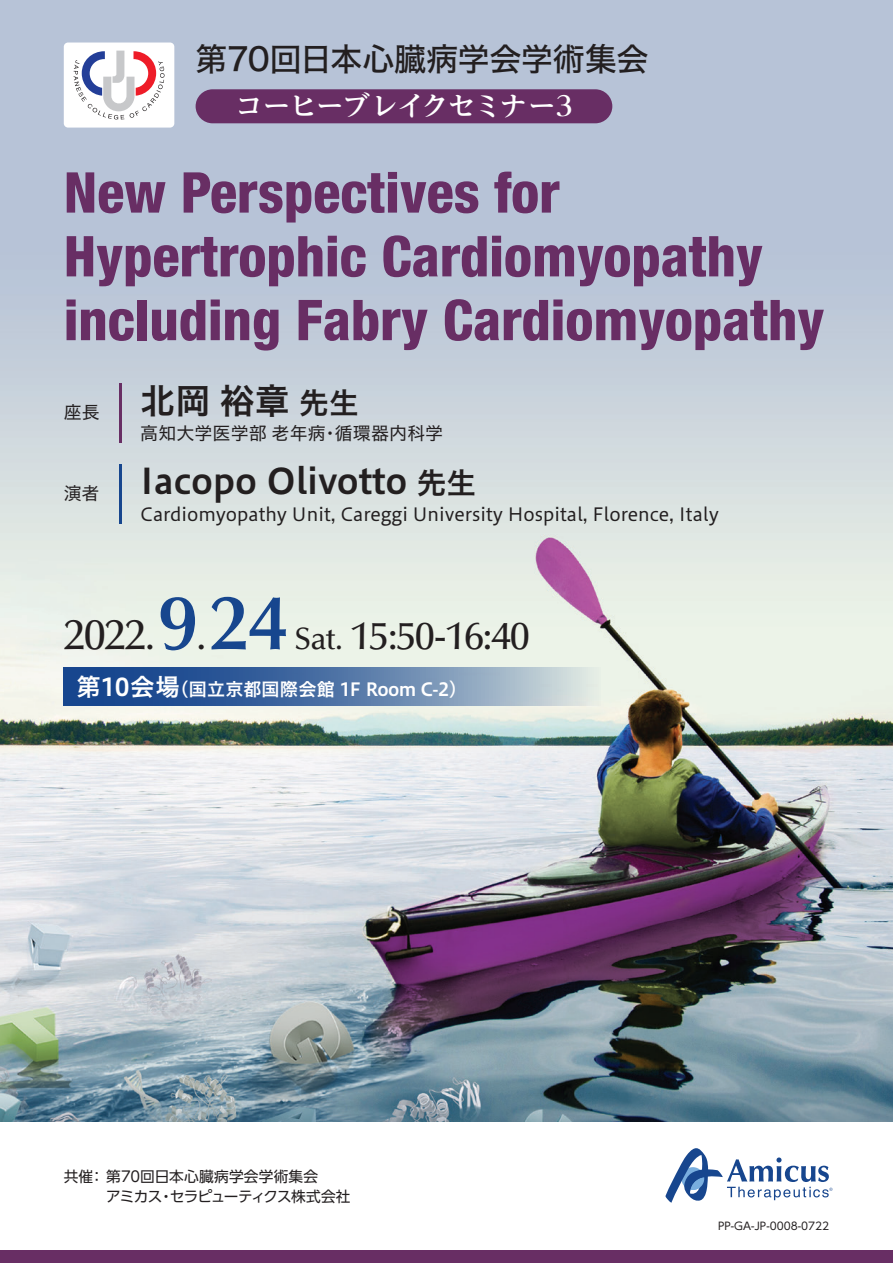
<style>
.page{position:relative;width:893px;height:1263px;background:#fff}
.page>*{position:absolute;margin:0;border:0;box-sizing:border-box;transform-origin:0 0}
.t1{font:800 condensed 56.4px/63.8px "Helvetica Neue LT Std";color:#682e64}
.t2{font:500 39px "Optima LT Std";letter-spacing:-.025em;color:#231f20}
.t3{font:35.1px "Hiragino UD Sans Std W6";color:#231f20}
.t4{font:31.95px "Hira Kaku Std W5";letter-spacing:-.01em;color:#231f20}
.t5{font:700 27px "Reim Pro";color:#fff}
.t6{font:18px "Hiragino UD Sans Std W4";color:#231f20}
.t7{font:18px "Hiragino UD Sans Std W6";letter-spacing:.005em;color:#fff}
.t8{font:14.7px/20px "UD Shin Go Pro";letter-spacing:-.005em;color:#231f20}
.t9{font:10.65px "UD Shin Go Pro";color:#231f20}
.s1{font-size:29.7px}
.s2{font-size:42.9px}
.s3{font-weight:600;font-size:78px;color:#17468e}
.s4{font-size:31.2px}
.s5{font-size:24.45px}
</style>
<div class="page">
<img style="left:0;top:0;width:893px;height:1122px">
<div style="left:64px;top:43px;width:110px;height:85px;background:#fff;border-radius:4px"></div>
<svg style="left:64px;top:668px;width:536px;height:38px;background:#5e7fab"></svg>
<svg style="left:665px;top:1148px;width:167px;height:55px"></svg>
<div style="left:0;top:1250px;width:893px;height:13px;background:#682e64"></div>
<div style="left:196px;top:89px;width:416px;height:34px;background:#682e64;border-radius:17px"></div>
<hr style="left:119px;top:383px;width:2px;height:60px;background:#682e64">
<hr style="left:119px;top:464px;width:2px;height:60px;background:#17468e">
<svg style="left:74px;top:51px;width:91px;height:68px"></svg>
<h3 class="t4" style="left:196px;top:34px;width:454px">第70回日本心臓病学会学術集会</h3>
<h3 class="t5" style="left:236px;top:84px;width:338px">コーヒーブレイクセミナー3</h3>
<h1 class="t1" style="left:64px;top:160px;width:762px">New Perspectives for<br>Hypertrophic Cardiomyopathy including Fabry Cardiomyopathy</h1>
<p class="t6" style="left:64px;top:399px;width:38px">座長</p>
<p class="t6" style="left:64px;top:479px;width:37px">演者</p>
<h3 class="t3" style="left:140px;top:373px;width:220px">北岡裕章<span class="s1">先生</span></h3>
<p class="t6" style="left:140px;top:420px;width:304px">高知大学医学部老年病・循環器内科学</p>
<h3 class="t3" style="left:140px;top:454px;width:337px">Iacopo Olivotto <span class="s1">先生</span></h3>
<p class="t6" style="left:140px;top:500px;width:580px">Cardiomyopathy Unit, Careggi University Hospital, Florence, Italy</p>
<h2 class="t2" style="left:64px;top:614px;width:467px"><span class="s2">2022</span>.<span class="s3">9</span>.<span class="s3">24</span> <span class="s4">Sat.</span> 15:50-16:40</h2>
<p class="t7" style="left:77px;top:676px;width:392px"><span class="s5">第10会場</span>（国立京都国際会館 1F Room C-2）</p>
<p class="t8" style="left:106px;top:1166px;width:246px;text-indent:-43px">共催： 第70回日本心臓病学会学術集会<br>アミカス・セラピューティクス株式会社</p>
<p class="t9" style="left:718px;top:1217px;width:113px">PP-GA-JP-0008-0722</p>
</div>
